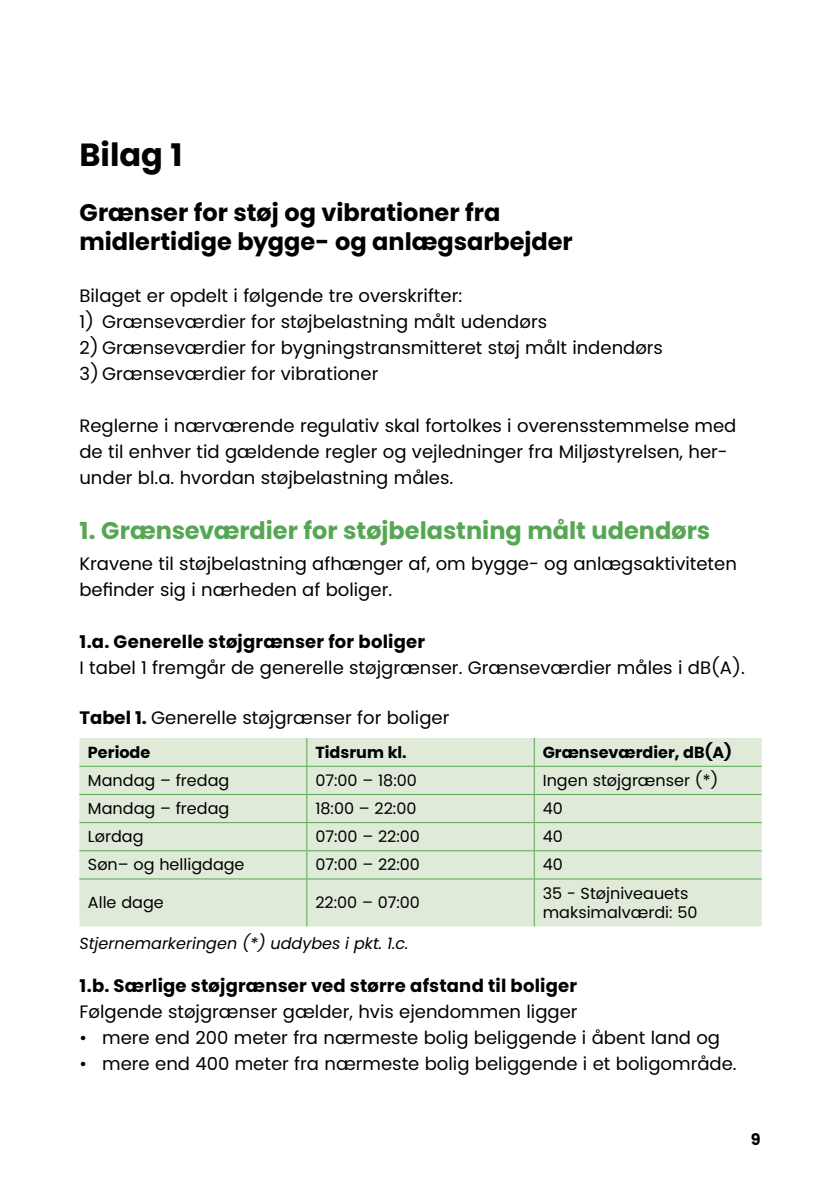
<style>
.page{position:relative;width:840px;height:1191px;background:#fff}
.page>*{position:absolute;margin:0;border:0;box-sizing:border-box;transform-origin:0 0}
.Rubrik_18pt_H2{font:700 32px "Poppins";color:#020203}
.MELLEM_H3{font:700 24px/28.8px "Poppins";color:#000}
.MELLEM_H3-2{font:700 24px "Poppins";color:#56a754}
.BRØD_P{font:18px/26px "Poppins";color:#000}
.MELLEM_H4{font:700 18px "Poppins";letter-spacing:.01em;color:#000}
.BRØD_P-2{font:16px/19.2px "Poppins";color:#000}
.BRØD_P-3{font:700 16px "Poppins";color:#000}
.BRØD_P-4{font:italic 16px "Poppins";color:#000}
.s1{font-weight:700}
</style>
<div class="page">
<div style="left:79px;top:738px;width:682px;height:188px;background:#dfead9"></div>
<hr style="left:79px;top:765px;width:228px;height:1px;background:#56a754">
<hr style="left:307px;top:765px;width:227px;height:1px;background:#56a754">
<hr style="left:534px;top:765px;width:227px;height:1px;background:#56a754">
<hr style="left:79px;top:794px;width:228px;height:1px;background:#56a754">
<hr style="left:307px;top:794px;width:227px;height:1px;background:#56a754">
<hr style="left:534px;top:794px;width:227px;height:1px;background:#56a754">
<hr style="left:79px;top:822px;width:228px;height:1px;background:#56a754">
<hr style="left:307px;top:822px;width:227px;height:1px;background:#56a754">
<hr style="left:534px;top:822px;width:227px;height:1px;background:#56a754">
<hr style="left:79px;top:850px;width:228px;height:1px;background:#56a754">
<hr style="left:307px;top:850px;width:227px;height:1px;background:#56a754">
<svg style="left:306px;top:738px;width:1px;height:140px"></svg>
<hr style="left:534px;top:850px;width:227px;height:1px;background:#56a754">
<svg style="left:533px;top:738px;width:1px;height:140px"></svg>
<hr style="left:79px;top:878px;width:228px;height:1px;background:#56a754">
<hr style="left:307px;top:878px;width:227px;height:1px;background:#56a754">
<hr style="left:306px;top:879px;width:1px;height:47px;background:#56a754">
<hr style="left:534px;top:878px;width:227px;height:1px;background:#56a754">
<hr style="left:533px;top:879px;width:1px;height:47px;background:#56a754">
<h2 class="Rubrik_18pt_H2" style="left:79px;top:136px;width:104px">Bilag 1</h2>
<h3 class="MELLEM_H3" style="left:79px;top:198px;width:494px">Grænser for støj og vibrationer fra midlertidige bygge- og anlægsarbejder</h3>
<p class="BRØD_P" style="left:79px;top:282px;width:384px">Bilaget er opdelt i følgende tre overskrifter:</p>
<p class="BRØD_P" style="left:79px;top:308px;width:469px">1) Grænseværdier for støjbelastning målt udendørs</p>
<p class="BRØD_P" style="left:79px;top:334px;width:584px">2) Grænseværdier for bygningstransmitteret støj målt indendørs</p>
<p class="BRØD_P" style="left:79px;top:360px;width:300px">3) Grænseværdier for vibrationer</p>
<p class="BRØD_P" style="left:79px;top:412px;width:658px">Reglerne i nærværende regulativ skal fortolkes i overensstemmelse med de til enhver tid gældende regler og vejledninger fra Miljøstyrelsen, her&shy;under bl.a. hvordan støjbelastning måles.</p>
<h3 class="MELLEM_H3-2" style="left:79px;top:516px;width:632px">1. Grænseværdier for støjbelastning målt udendørs</h3>
<p class="BRØD_P" style="left:79px;top:551px;width:658px">Kravene til støjbelastning afhænger af, om bygge- og anlægsaktiviteten befinder sig i nærheden af boliger.</p>
<h4 class="MELLEM_H4" style="left:79px;top:631px;width:347px">1.a. Generelle støjgrænser for boliger</h4>
<p class="BRØD_P" style="left:79px;top:655px;width:666px">I tabel 1 fremgår de generelle støjgrænser. Grænseværdier måles i dB(A).</p>
<p class="BRØD_P" style="left:79px;top:705px;width:371px"><span class="s1">Tabel 1.</span> Generelle støjgrænser for boliger</p>
<p class="BRØD_P-3" style="left:88px;top:743px;width:64px">Periode</p>
<p class="BRØD_P-3" style="left:315px;top:743px;width:93px">Tidsrum kl.</p>
<p class="BRØD_P-3" style="left:542px;top:743px;width:190px">Grænseværdier, dB(A)</p>
<p class="BRØD_P-2" style="left:88px;top:771px;width:143px">Mandag – fredag</p>
<p class="BRØD_P-2" style="left:315px;top:771px;width:103px">07:00 – 18:00</p>
<p class="BRØD_P-2" style="left:542px;top:771px;width:177px">Ingen støjgrænser (*)</p>
<p class="BRØD_P-2" style="left:88px;top:799px;width:143px">Mandag – fredag</p>
<p class="BRØD_P-2" style="left:315px;top:799px;width:102px">18:00 – 22:00</p>
<p class="BRØD_P-2" style="left:542px;top:799px;width:22px">40</p>
<p class="BRØD_P-2" style="left:88px;top:827px;width:57px">Lørdag</p>
<p class="BRØD_P-2" style="left:315px;top:827px;width:106px">07:00 – 22:00</p>
<p class="BRØD_P-2" style="left:542px;top:827px;width:22px">40</p>
<p class="BRØD_P-2" style="left:88px;top:855px;width:158px">Søn– og helligdage</p>
<p class="BRØD_P-2" style="left:315px;top:855px;width:106px">07:00 – 22:00</p>
<p class="BRØD_P-2" style="left:542px;top:855px;width:22px">40</p>
<p class="BRØD_P-2" style="left:88px;top:893px;width:77px">Alle dage</p>
<p class="BRØD_P-2" style="left:315px;top:893px;width:106px">22:00 – 07:00</p>
<p class="BRØD_P-2" style="left:542px;top:883px;width:156px">35 - Støjniveauets maksimalværdi: 50</p>
<p class="BRØD_P-4" style="left:79px;top:934px;width:330px">Stjernemarkeringen (*) uddybes i pkt. 1.c.</p>
<h4 class="MELLEM_H4" style="left:79px;top:975px;width:499px">1.b. Særlige støjgrænser ved større afstand til boliger</h4>
<p class="BRØD_P" style="left:79px;top:998px;width:499px">Følgende støjgrænser gælder, hvis ejendommen ligger</p>
<p class="BRØD_P" style="left:79px;top:1024px;width:641px">• mere end 200 meter fra nærmeste bolig beliggende i åbent land og</p>
<p class="BRØD_P" style="left:79px;top:1050px;width:658px">• mere end 400 meter fra nærmeste bolig beliggende i et boligområde.</p>
<p class="BRØD_P-3" style="left:750px;top:1130px;width:11px">9</p>
</div>
